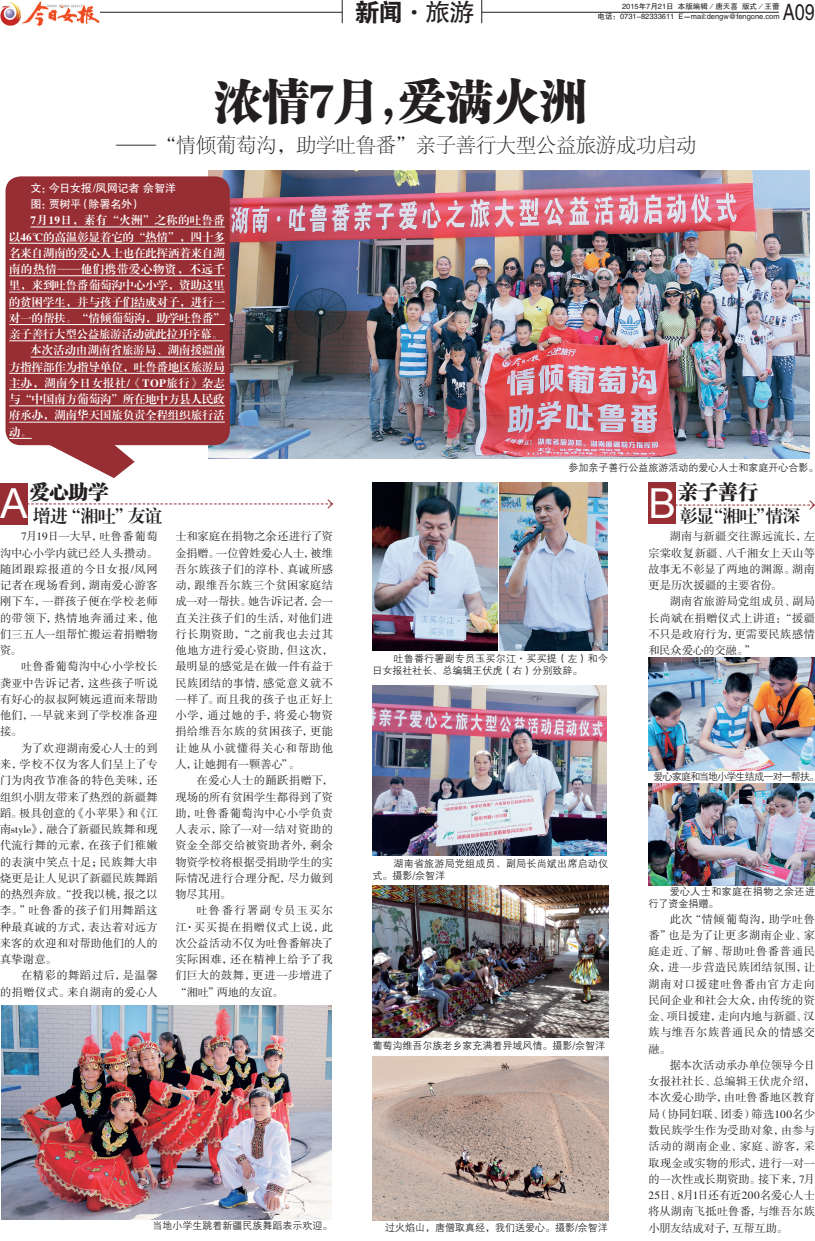
<style>
.page{position:relative;width:815px;height:1241px;background:#fff}
.page>*{position:absolute;margin:0;border:0;box-sizing:border-box;transform-origin:0 0}
.t1{font:47.5px "FZCSJW GB1 0";letter-spacing:-.015em;color:#231f20}
.t2{font:41.38px "Arial";color:#fff}
.t3{font:25px "FZHTJW GB1 0";color:#231f20}
.t4{font:22.62px "FZHTJW GB1 0";color:#231f20;scale:.8 1}
.t5{font:20px "FZSYJW GB1 0";color:#231f20}
.t6{font:20px "FZCSJW GB1 0";color:#231f20}
.t7{font:17.5px "FZXBSJW GB1 0";letter-spacing:-.015em;color:#231f20}
.t8{font:11.25px/16.2px "FZSSJW GB1 0";letter-spacing:.02em;color:#231f20;text-align:justify}
.t9{font:11.25px "FZXBSJW GB1 0";letter-spacing:.01em;color:#fff}
.t10{font:11.25px "FZXBSJW GB1 0";letter-spacing:.045em;color:#fff}
.t11{font:11.25px/16.2px "FZHTJW GB1 0";letter-spacing:-.03em;color:#fff}
.t12{font:11.25px "FZXBSJW GB1 0";letter-spacing:.075em;color:#fff}
.t13{font:11.25px "FZSSJW GB1 0";letter-spacing:-.02em;color:#231f20}
.t14{font:10px "FZZDXJW GB1 0";color:#231f20}
.t15{font:10px/11.2px "FZZDXJW GB1 0";letter-spacing:.02em;color:#231f20}
.t16{font:10px/11.2px "FZZDXJW GB1 0";letter-spacing:.04em;color:#231f20}
.t17{font:10px "FZZDXJW GB1 0";letter-spacing:-.08em;color:#231f20}
.t18{font:7.5px "FZHTJW GB1 0";color:#231f20}
.s1{font-family:"FZDHTJW GB1 0"}
.s2{font-family:"FZSSJW GB1 0"}
</style>
<div class="page">
<img style="left:209px;top:170px;width:600px;height:289px">
<hr style="left:37px;top:12px;width:742px;height:1px;background:#231f20">
<img style="left:0;top:2px;width:99px;height:23px">
<div style="left:342px;top:0;width:140px;height:25px;background:#fff"></div>
<svg style="left:342px;top:0;width:1px;height:23px"></svg>
<svg style="left:481px;top:0;width:1px;height:23px"></svg>
<img style="left:373px;top:482px;width:124px;height:168px">
<img style="left:648px;top:783px;width:167px;height:102px">
<img style="left:372px;top:685px;width:235px;height:170px">
<img style="left:1px;top:1005px;width:331px;height:213px">
<img style="left:648px;top:657px;width:167px;height:113px">
<img style="left:499px;top:482px;width:108px;height:169px">
<img style="left:372px;top:1056px;width:236px;height:164px">
<img style="left:372px;top:885px;width:236px;height:151px">
<div style="left:6px;top:176px;width:224px;height:269px;background:#962e33;border-radius:15px"></div>
<svg style="left:28px;top:499px;width:305px;height:10px"></svg>
<div style="left:0;top:483px;width:28px;height:41px;background:#962e33"></div>
<svg style="left:676px;top:500px;width:139px;height:10px"></svg>
<div style="left:648px;top:482px;width:28px;height:41px;background:#962e33"></div>
<hr style="left:30px;top:227px;width:195px;height:1px;background:#fff">
<hr style="left:9px;top:243px;width:216px;height:1px;background:#fff">
<hr style="left:9px;top:259px;width:216px;height:1px;background:#fff">
<hr style="left:9px;top:275px;width:216px;height:1px;background:#fff">
<hr style="left:9px;top:292px;width:216px;height:1px;background:#fff">
<hr style="left:9px;top:308px;width:216px;height:1px;background:#fff">
<hr style="left:9px;top:324px;width:216px;height:1px;background:#fff">
<hr style="left:9px;top:340px;width:214px;height:1px;background:#fff">
<hr style="left:30px;top:357px;width:195px;height:1px;background:#fff">
<hr style="left:9px;top:373px;width:216px;height:1px;background:#fff">
<hr style="left:9px;top:389px;width:216px;height:1px;background:#fff">
<hr style="left:9px;top:405px;width:216px;height:1px;background:#fff">
<hr style="left:9px;top:422px;width:216px;height:1px;background:#fff">
<svg style="left:9px;top:421px;width:126px;height:57px"></svg>
<h3 class="t3" style="left:354px;top:-1px;width:121px"><span class="s1">新闻</span>·旅游</h3>
<p class="t18" style="left:622px;top:3px;width:159px">2015年7月21日 本版编辑／唐天喜 版式／王蕾</p>
<h3 class="t4" style="left:783px;top:0;width:42px">A09</h3>
<p class="t18" style="left:598px;top:13px;width:184px">电话：0731-82333611 E－mail:dengw@fengone.com</p>
<h1 class="t1" style="left:215px;top:74px;width:374px">浓情7月，爱满火洲</h1>
<h3 class="t5" style="left:116px;top:134px;width:581px">——“情倾葡萄沟，助学吐鲁番”亲子善行大型公益旅游成功启动</h3>
<p class="t11" style="left:30px;top:180px;width:147px">文：今日女报/凤网记者 佘智洋图：贾树平（除署名外）</p>
<p class="t10" style="left:30px;top:214px;width:196px">7月19日，素有“火洲”之称的吐鲁番</p>
<p class="t9" style="left:9px;top:230px;width:217px">以46℃的高温彰显着它的“热情”，四十多</p>
<p class="t9" style="left:9px;top:246px;width:217px">名来自湖南的爱心人士也在此挥洒着来自湖</p>
<p class="t12" style="left:9px;top:263px;width:217px">南的热情——他们携带爱心物资，不远千</p>
<p class="t9" style="left:9px;top:279px;width:217px">里，来到吐鲁番葡萄沟中心小学，资助这里</p>
<p class="t9" style="left:9px;top:295px;width:217px">的贫困学生，并与孩子们结成对子，进行一</p>
<p class="t9" style="left:9px;top:311px;width:217px">对一的帮扶。“情倾葡萄沟，助学吐鲁番”</p>
<p class="t9" style="left:9px;top:328px;width:215px">亲子善行大型公益旅游活动就此拉开序幕。</p>
<p class="t9" style="left:30px;top:344px;width:196px">本次活动由湖南省旅游局、湖南援疆前</p>
<p class="t9" style="left:9px;top:360px;width:217px">方指挥部作为指导单位，吐鲁番地区旅游局</p>
<p class="t10" style="left:9px;top:376px;width:217px">主办，湖南今日女报社/《TOP旅行》杂志</p>
<p class="t9" style="left:9px;top:393px;width:217px">与“中国南方葡萄沟”所在地中方县人民政</p>
<p class="t9" style="left:9px;top:409px;width:217px">府承办，湖南华天国旅负责全程组织旅行活</p>
<p class="t9" style="left:9px;top:425px;width:24px">动。</p>
<p class="t14" style="left:569px;top:462px;width:251px">参加亲子善行公益旅游活动的爱心人士和家庭开心合影。</p>
<h3 class="t6" style="left:30px;top:480px;width:80px">爱心助学</h3>
<h2 class="t2" style="left:0;top:476px;width:29px">A</h2>
<h3 class="t7" style="left:33px;top:506px;width:131px">增进“湘吐”友谊</h3>
<h3 class="t6" style="left:678px;top:480px;width:82px">亲子善行</h3>
<h2 class="t2" style="left:648px;top:476px;width:29px">B</h2>
<h3 class="t7" style="left:680px;top:506px;width:122px">彰显“湘吐”情深</h3>
<p class="t8" style="left:0;top:529px;width:159px;text-indent:21px">7月19日一大早，吐鲁番葡萄沟中心小学内就已经人头攒动。随团跟踪报道的今日女报/凤网记者在现场看到，湖南爱心游客刚下车，一群孩子便在学校老师的带领下，热情地奔涌过来，他们三五人一组帮忙搬运着捐赠物资。</p>
<p class="t8" style="left:0;top:659px;width:159px;text-indent:21px">吐鲁番葡萄沟中心小学校长龚亚中告诉记者，这些孩子听说有好心的叔叔阿姨远道而来帮助他们，一早就来到了学校准备迎接。</p>
<p class="t8" style="left:0;top:740px;width:159px;text-indent:21px">为了欢迎湖南爱心人士的到来，学校不仅为客人们呈上了专门为肉孜节准备的特色美味，还组织小朋友带来了热烈的新疆舞蹈。极具创意的《小苹果》和《江南style》，融合了新疆民族舞和现代流行舞的元素，在孩子们稚嫩的表演中笑点十足；民族舞大串烧更是让人见识了新疆民族舞蹈的热烈奔放。“投我以桃，报之以李。”吐鲁番的孩子们用舞蹈这种最真诚的方式，表达着对远方来客的欢迎和对帮助他们的人的真挚谢意。</p>
<p class="t8" style="left:0;top:967px;width:159px;text-align:right">在精彩的舞蹈过后，是温馨<br>的捐赠仪式。来自湖南的爱心人</p>
<p class="t8" style="left:175px;top:529px;width:159px">士和家庭在捐物之余还进行了资金捐赠。一位曾姓爱心人士，被维吾尔族孩子们的淳朴、真诚所感动，跟维吾尔族三个贫困家庭结成一对一帮扶。她告诉记者，会一直关注孩子们的生活，对他们进行长期资助，“之前我也去过其他地方进行爱心资助，但这次，最明显的感觉是在做一件有益于民族团结的事情，感觉意义就不一样了。而且我的孩子也正好上小学，通过她的手，将爱心物资捐给维吾尔族的贫困孩子，更能让她从小就懂得关心和帮助他人，让她拥有一颗善心”。</p>
<p class="t8" style="left:175px;top:772px;width:159px;text-indent:21px">在爱心人士的踊跃捐赠下，现场的所有贫困学生都得到了资助，吐鲁番葡萄沟中心小学负责人表示，除了一对一结对资助的资金全部交给被资助者外，剩余物资学校将根据受捐助学生的实际情况进行合理分配，尽力做到物尽其用。</p>
<p class="t8" style="left:175px;top:902px;width:159px;text-indent:21px">吐鲁番行署副专员玉买尔江·买买提在捐赠仪式上说，此次公益活动不仅为吐鲁番解决了实际困难，还在精神上给予了我们巨大的鼓舞，更进一步增进了“湘吐”两地的友谊。</p>
<p class="t15" style="left:372px;top:653px;width:237px;text-indent:21px">吐鲁番行署副专员玉买尔江<span class="s2">·</span>买买提（左）和今日女报社社长、总编辑王伏虎（右）分别致辞。</p>
<p class="t15" style="left:372px;top:858px;width:237px;text-indent:21px">湖南省旅游局党组成员、副局长尚斌出席启动仪式。摄影/佘智洋</p>
<p class="t14" style="left:372px;top:1039px;width:234px">葡萄沟维吾尔族老乡家充满着异域风情。摄影/佘智洋</p>
<p class="t8" style="left:648px;top:529px;width:168px;text-indent:21px">湖南与新疆交往源远流长，左宗棠收复新疆、八千湘女上天山等故事无不彰显了两地的渊源。湖南更是历次援疆的主要省份。</p>
<p class="t8" style="left:648px;top:594px;width:168px;text-indent:21px">湖南省旅游局党组成员、副局长尚斌在捐赠仪式上讲道：“援疆不只是政府行为，更需要民族感情和民众爱心的交融。”</p>
<p class="t17" style="left:653px;top:770px;width:167px">爱心家庭和当地小学生结成一对一帮扶。</p>
<p class="t16" style="left:648px;top:886px;width:168px;text-indent:21px">爱心人士和家庭在捐物之余还进行了资金捐赠。</p>
<p class="t8" style="left:648px;top:911px;width:168px;text-indent:21px">此次“情倾葡萄沟，助学吐鲁番”也是为了让更多湖南企业、家庭走近、了解、帮助吐鲁番普通民众，进一步营造民族团结氛围，让湖南对口援建吐鲁番由官方走向民间企业和社会大众，由传统的资金、项目援建，走向内地与新疆、汉族与维吾尔族普通民众的情感交融。</p>
<p class="t8" style="left:648px;top:1057px;width:168px;text-indent:21px">据本次活动承办单位领导今日女报社社长、总编辑王伏虎介绍，本次爱心助学，由吐鲁番地区教育局（协同妇联、团委）筛选100名少数民族学生作为受助对象，由参与活动的湖南企业、家庭、游客，采取现金或实物的形式，进行一对一的一次性或长期资助。接下来，7月25日、8月1日还有近200名爱心人士将从湖南飞抵吐鲁番，与维吾尔族</p>
<p class="t14" style="left:152px;top:1220px;width:181px">当地小学生跳着新疆民族舞蹈表示欢迎。</p>
<p class="t14" style="left:385px;top:1222px;width:224px">过火焰山，唐僧取真经，我们送爱心。摄影/佘智洋</p>
<p class="t13" style="left:648px;top:1221px;width:141px">小朋友结成对子，互帮互助。</p>
</div>
